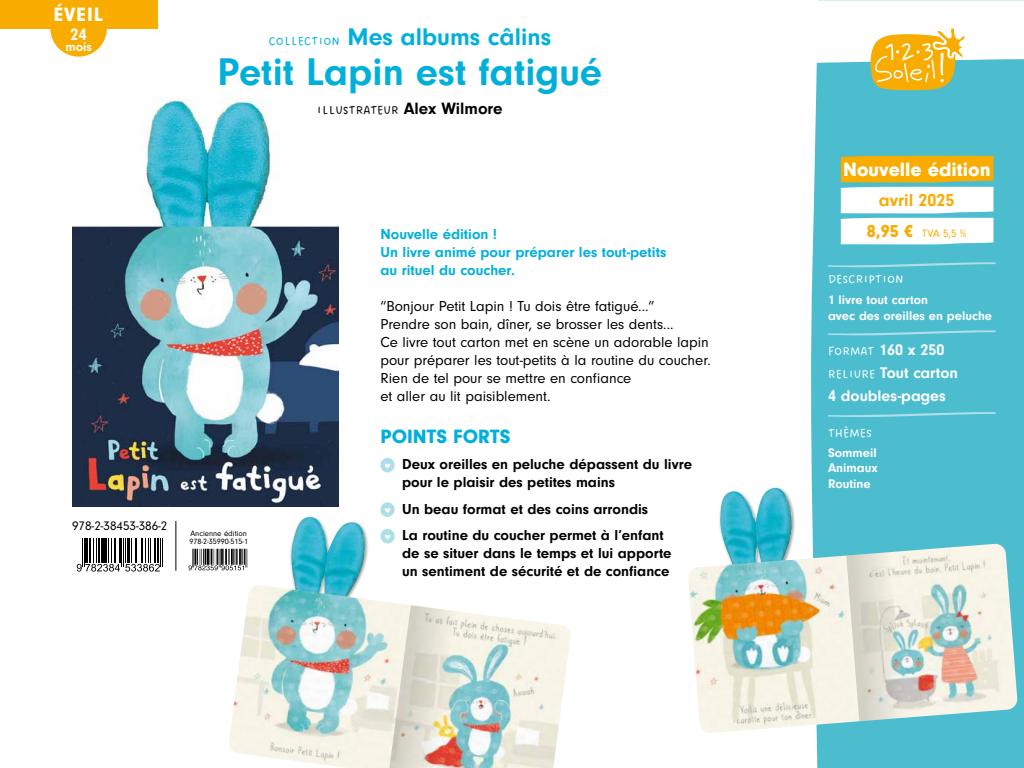
<style>
.page{position:relative;width:1024px;height:768px;background:#fff}
.page>*{position:absolute;margin:0;border:0;box-sizing:border-box;transform-origin:0 0}
.t1{font:700 40px "Neuzeit Gro";color:#00b0db}
.t2{font:700 25px "Neuzeit Gro";color:#00b0db}
.t3{font:900 20px "Neuzeit Gro";color:#fff}
.t4{font:900 20px "Neuzeit Gro";color:#00b0db}
.t5{font:700 18px "Neuzeit Gro";color:#f8ac00}
.t6{font:700 17px "Neuzeit Gro";color:#fff}
.t7{font:700 16px/23.5px "Neuzeit Gro";color:#fff}
.t8{font:15px/18px "Neuzeit Gro";color:#000}
.t9{font:700 15px/18px "Neuzeit Gro";color:#000}
.t10{font:700 15px/18px "Neuzeit Gro";color:#00b0db}
.t11{font:700 13px/15.6px "Neuzeit Gro";color:#fff}
.t12{font:13px "Dreaming Outloud Sans";color:#000}
.t13{font:13px "Neuzeit Gro";color:#000}
.t14{font:13px "Dreaming Outloud Sans";color:#fff}
.t15{font:11px "Neuzeit Gro";color:#f8ac00}
.t16{font:8px/8px "Neuzeit Gro";color:#000}
.s1{font-family:"Dreaming Outloud Sans";font-weight:400;font-size:13px}
.s2{font-family:"Neuzeit Gro";font-weight:700;font-size:17px}
.s3{font-weight:900;font-size:18px}
</style>
<div class="page">
<div style="left:811px;top:72px;width:213px;height:696px;background:#4bbdcf"></div>
<svg style="left:0;top:0;width:1024px;height:72px"></svg>
<svg style="left:871px;top:28px;width:94px;height:62px"></svg>
<img style="left:73px;top:98px;width:266px;height:408px">
<svg style="left:77px;top:538px;width:86px;height:34px"></svg>
<hr style="left:175px;top:521px;width:1px;height:50px;background:#000">
<svg style="left:189px;top:549px;width:59px;height:21px"></svg>
<div style="left:380px;top:458px;width:15px;height:14px;background:#aedee7;border-radius:50%"></div>
<svg style="left:385px;top:463px;width:6px;height:5px"></svg>
<div style="left:380px;top:502px;width:15px;height:15px;background:#aedee7;border-radius:50%"></div>
<svg style="left:385px;top:508px;width:6px;height:5px"></svg>
<div style="left:380px;top:529px;width:15px;height:14px;background:#aedee7;border-radius:50%"></div>
<svg style="left:385px;top:534px;width:6px;height:5px"></svg>
<svg style="left:828px;top:262px;width:168px;height:5px"></svg>
<svg style="left:828px;top:330px;width:168px;height:5px"></svg>
<svg style="left:828px;top:412px;width:168px;height:5px"></svg>
<svg style="left:841px;top:156px;width:153px;height:88px"></svg>
<div style="left:290px;top:515px;width:79px;height:86px;background:#000;opacity:.42"></div>
<img style="left:290px;top:517px;width:77px;height:68px">
<img style="left:229px;top:585px;width:342px;height:183px">
<svg style="left:389px;top:605px;width:75px;height:163px;background:#ddd6c9"></svg>
<div style="left:718px;top:486px;width:78px;height:83px;background:#000;opacity:.42"></div>
<img style="left:720px;top:488px;width:73px;height:56px">
<img style="left:688px;top:544px;width:330px;height:189px">
<svg style="left:846px;top:551px;width:65px;height:170px;background:#dadcd3"></svg>
<div style="left:0;top:0;width:157px;height:28px;background:#f8ac00"></div>
<svg style="left:50px;top:28px;width:57px;height:29px"></svg>
<h3 class="t3" style="left:54px;top:3px;width:51px">ÉVEIL</h3>
<p class="t6" style="left:70px;top:25px;width:18px">24</p>
<p class="t11" style="left:65px;top:39px;width:28px">mois</p>
<h2 class="t2" style="left:268px;top:23px;width:284px"><span class="s1">COLLECTION</span> Mes albums câlins</h2>
<h1 class="t1" style="left:217px;top:50px;width:386px">Petit Lapin est fatigué</h1>
<p class="t12" style="left:317px;top:103px;width:187px">ILLUSTRATEUR <span class="s2">Alex Wilmore</span></p>
<p class="t13" style="left:72px;top:518px;width:97px">978-2-38453-386-2</p>
<p class="t16" style="left:189px;top:529px;width:60px">Ancienne édition<br>978-2-35990-515-1</p>
<p class="t10" style="left:380px;top:225px;width:287px">Nouvelle édition !<br>Un livre animé pour préparer les tout-petits au rituel du coucher.</p>
<p class="t8" style="left:380px;top:297px;width:332px">“Bonjour Petit Lapin ! Tu dois être fatigué...”<br>Prendre son bain, dîner, se brosser les dents...<br>Ce livre tout carton met en scène un adorable lapin pour préparer les tout-petits à la routine du coucher.<br>Rien de tel pour se mettre en confiance<br>et aller au lit paisiblement.</p>
<h3 class="t4" style="left:380px;top:425px;width:132px">POINTS FORTS</h3>
<p class="t9" style="left:402px;top:456px;width:291px">Deux oreilles en peluche dépassent du livre pour le plaisir des petites mains</p>
<p class="t9" style="left:402px;top:496px;width:263px;line-height:26.5px">Un beau format et des coins arrondis<br>La routine du coucher permet à l’enfant</p>
<p class="t9" style="left:402px;top:545px;width:271px">de se situer dans le temps et lui apporte un sentiment de sécurité et de confiance</p>
<h3 class="t3" style="left:843px;top:158px;width:149px">Nouvelle édition</h3>
<p class="t5" style="left:879px;top:190px;width:77px">avril 2025</p>
<p class="t15" style="left:867px;top:228px;width:101px"><span class="s3">8,95 €</span> TVA 5,5 %</p>
<p class="t14" style="left:828px;top:272px;width:77px">DESCRIPTION</p>
<p class="t11" style="left:828px;top:292px;width:166px">1 livre tout carton<br>avec des oreilles en peluche</p>
<p class="t7" style="left:828px;top:338px;width:131px"><span class="s1">FORMAT</span> 160 x 250<br><span class="s1">RELIURE</span> Tout carton<br>4 doubles-pages</p>
<p class="t14" style="left:828px;top:426px;width:45px">THÈMES</p>
<p class="t11" style="left:828px;top:445px;width:51px;text-align:justify">Sommeil Animaux Routine</p>
</div>
